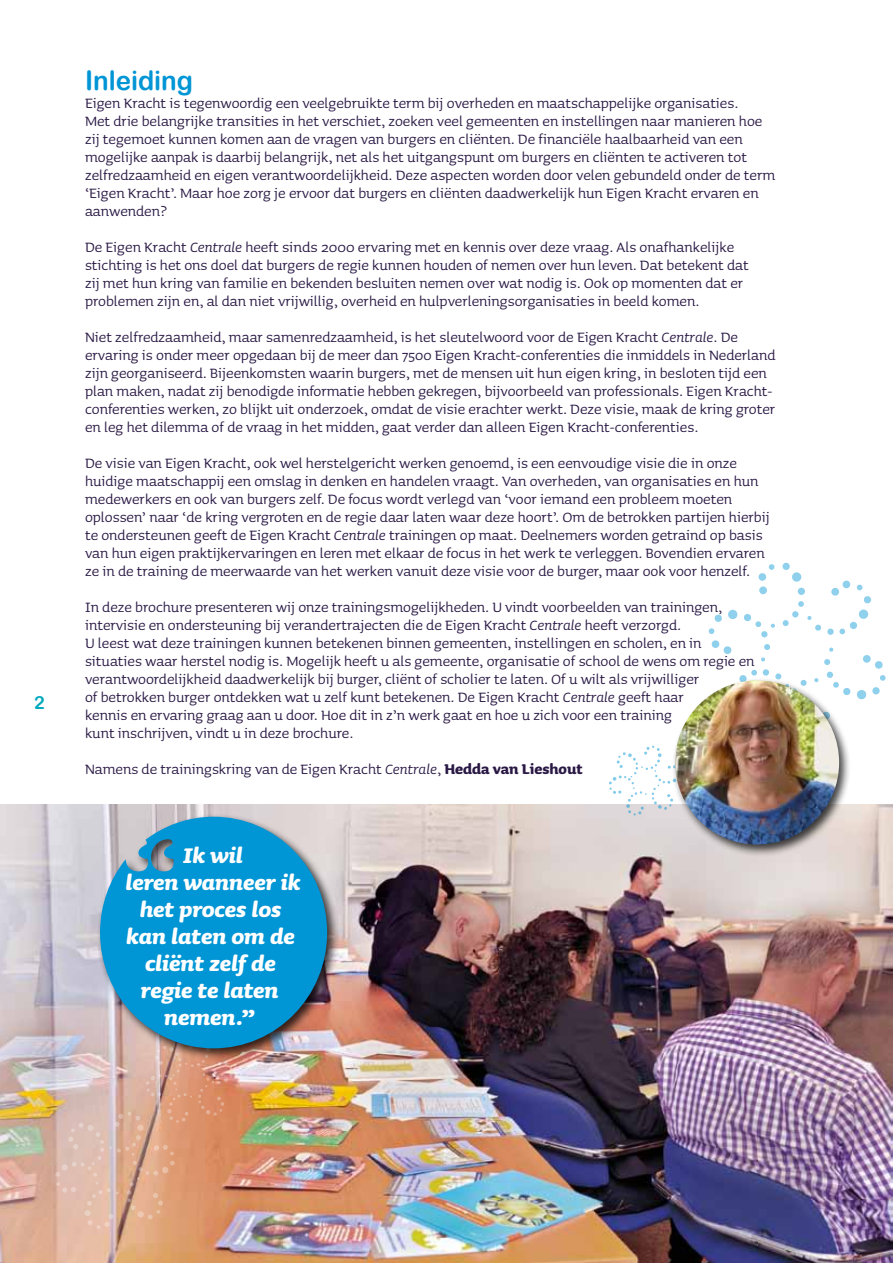
<style>
.page{position:relative;width:893px;height:1263px;background:#fff}
.page>*{position:absolute;margin:0;border:0;box-sizing:border-box;transform-origin:0 0}
.t1{font:italic 700 27px/27px "Sauna";letter-spacing:-.005em;color:#fff;text-align:center}
.t2{font:27px "Arial Rounded MT Bold";color:#0095d5;scale:.96 1}
.t3{font:18px/18px "Sauna";color:#291844;scale:.96 1}
.t4{font:18px "Arial Rounded MT Bold";color:#00a9bd}
.s1{font-style:italic}
.s2{font-weight:700}
</style>
<div class="page">
<img style="left:0;top:804px;width:893px;height:459px">
<svg style="left:609px;top:745px;width:62px;height:71px"></svg>
<svg style="left:740px;top:669px;width:29px;height:8px"></svg>
<svg style="left:775px;top:673px;width:7px;height:4px"></svg>
<svg style="left:824px;top:647px;width:62px;height:53px"></svg>
<svg style="left:827px;top:580px;width:44px;height:55px"></svg>
<svg style="left:807px;top:616px;width:14px;height:15px"></svg>
<svg style="left:792px;top:572px;width:10px;height:10px"></svg>
<div style="left:759px;top:586px;width:8px;height:8px;background:#8fd0ec;border-radius:4px"></div>
<div style="left:758px;top:573px;width:8px;height:8px;background:#8fd0ec;border-radius:3px"></div>
<svg style="left:768px;top:564px;width:7px;height:6px"></svg>
<svg style="left:782px;top:562px;width:8px;height:8px"></svg>
<svg style="left:797px;top:587px;width:8px;height:8px"></svg>
<svg style="left:798px;top:601px;width:6px;height:6px"></svg>
<svg style="left:792px;top:611px;width:7px;height:7px"></svg>
<svg style="left:708px;top:609px;width:67px;height:53px"></svg>
<svg style="left:782px;top:620px;width:7px;height:6px"></svg>
<div style="left:671px;top:677px;width:181px;height:180px;background:#000;opacity:.75"></div>
<img style="left:675px;top:680px;width:164px;height:164px;border-radius:82px">
<div style="left:96px;top:813px;width:244px;height:248px;background:#000;opacity:.75"></div>
<svg style="left:100px;top:817px;width:227px;height:231px;background:#289acc"></svg>
<img style="left:55px;top:1037px;width:178px;height:192px">
<p class="t4" style="left:34px;top:692px;width:12px">2</p>
<h1 class="t2" style="left:85px;top:64px;width:114px">Inleiding</h1>
<p class="t3" style="left:85px;top:94px;width:721px">Eigen Kracht is tegenwoordig een veelgebruikte term bij overheden en maatschappelijke organisaties.<br>Met drie belangrijke transities in het verschiet, zoeken veel gemeenten en instellingen naar manieren hoe zij tegemoet kunnen komen aan de vragen van burgers en cliënten. De financiële haalbaarheid van een mogelijke aanpak is daarbij belangrijk, net als het uitgangspunt om burgers en cliënten te activeren tot zelfredzaamheid en eigen verantwoordelijkheid. Deze aspecten worden door velen gebundeld onder de term ‘Eigen Kracht’. Maar hoe zorg je ervoor dat burgers en cliënten daadwerkelijk hun Eigen Kracht ervaren en aanwenden?</p>
<p class="t3" style="left:85px;top:238px;width:693px">De Eigen Kracht <span class="s1">Centrale</span> heeft sinds 2000 ervaring met en kennis over deze vraag. Als onafhankelijke stichting is het ons doel dat burgers de regie kunnen houden of nemen over hun leven. Dat betekent dat zij met hun kring van familie en bekenden besluiten nemen over wat nodig is. Ook op momenten dat er problemen zijn en, al dan niet vrijwillig, overheid en hulpverleningsorganisaties in beeld komen.</p>
<p class="t3" style="left:85px;top:328px;width:721px">Niet zelfredzaamheid, maar samenredzaamheid, is het sleutelwoord voor de Eigen Kracht <span class="s1">Centrale</span>. De ervaring is onder meer opgedaan bij de meer dan 7500 Eigen Kracht-conferenties die inmiddels in Nederland zijn georganiseerd. Bijeenkomsten waarin burgers, met de mensen uit hun eigen kring, in besloten tijd een plan maken, nadat zij benodigde informatie hebben gekregen, bijvoorbeeld van professionals. Eigen Kracht&shy;conferenties werken, zo blijkt uit onderzoek, omdat de visie erachter werkt. Deze visie, maak de kring groter en leg het dilemma of de vraag in het midden, gaat verder dan alleen Eigen Kracht-conferenties.</p>
<p class="t3" style="left:85px;top:454px;width:715px">De visie van Eigen Kracht, ook wel herstelgericht werken genoemd, is een eenvoudige visie die in onze huidige maatschappij een omslag in denken en handelen vraagt. Van overheden, van organisaties en hun medewerkers en ook van burgers zelf. De focus wordt verlegd van ‘voor iemand een probleem moeten oplossen’ naar ‘de kring vergroten en de regie daar laten waar deze hoort’. Om de betrokken partijen hierbij te ondersteunen geeft de Eigen Kracht <span class="s1">Centrale</span> trainingen op maat. Deelnemers worden getraind op basis van hun eigen praktijkervaringen en leren met elkaar de focus in het werk te verleggen. Bovendien ervaren ze in de training de meerwaarde van het werken vanuit deze visie voor de burger, maar ook voor henzelf.</p>
<p class="t3" style="left:85px;top:598px;width:699px">In deze brochure presenteren wij onze trainingsmogelijkheden. U vindt voorbeelden van trainingen, intervisie en ondersteuning bij verandertrajecten die de Eigen Kracht <span class="s1">Centrale</span> heeft verzorgd.<br>U leest wat deze trainingen kunnen betekenen binnen gemeenten, instellingen en scholen, en in situaties waar herstel nodig is. Mogelijk heeft u als gemeente, organisatie of school de wens om regie en verantwoordelijkheid daadwerkelijk bij burger, cliënt of scholier te laten. Of u wilt als vrijwilliger<br>of betrokken burger ontdekken wat u zelf kunt betekenen. De Eigen Kracht <span class="s1">Centrale</span> geeft haar<br>kennis en ervaring graag aan u door. Hoe dit in z’n werk gaat en hoe u zich voor een training<br>kunt inschrijven, vindt u in deze brochure.</p>
<p class="t3" style="left:85px;top:760px;width:520px">Namens de trainingskring van de Eigen Kracht <span class="s1">Centrale</span>, <span class="s2">Hedda van Lieshout</span></p>
<h1 class="t1" style="left:126px;top:842px;width:177px">Ik wil<br>leren wanneer ik het proces los kan laten om de cliënt zelf de regie te laten nemen.”</h1>
</div>
